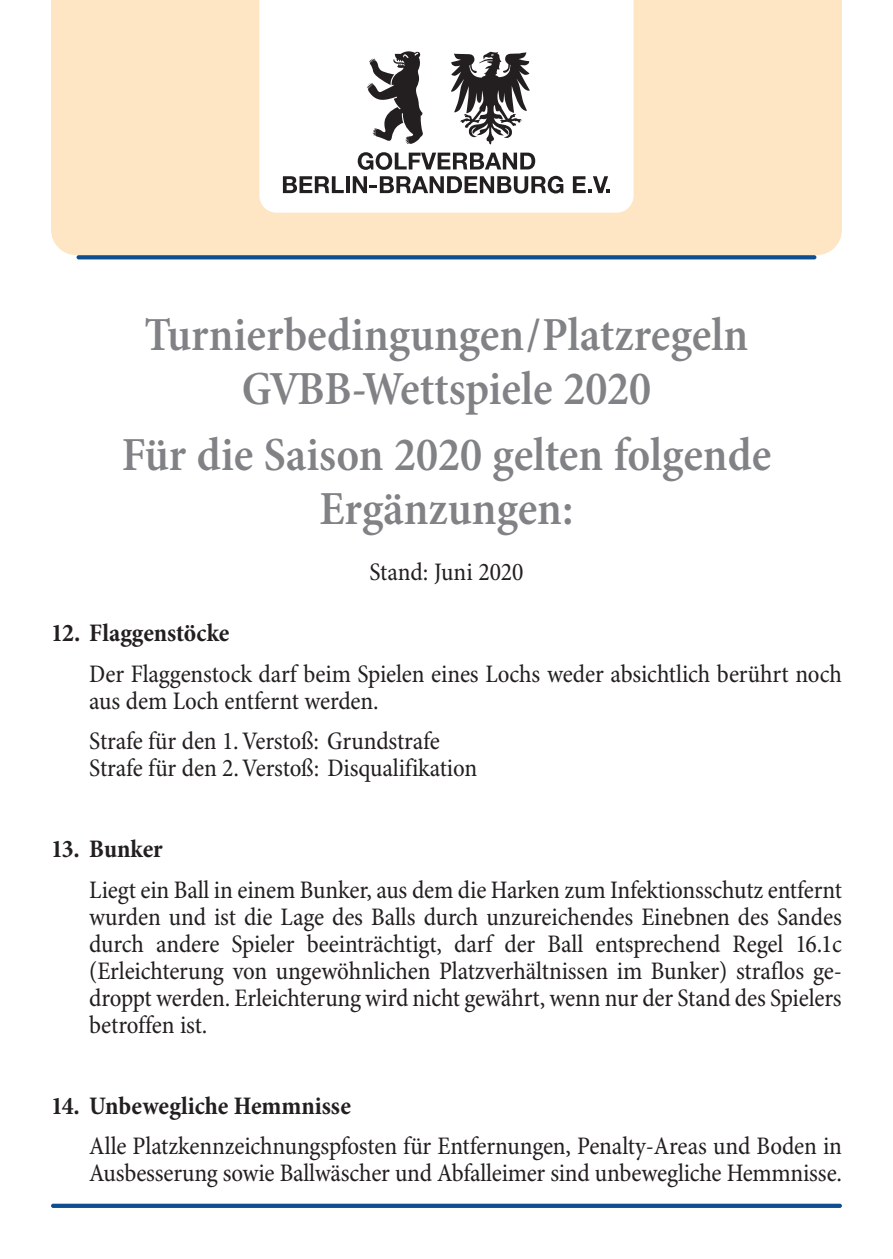
<style>
.page{position:relative;width:893px;height:1259px;background:#fff}
.page>*{position:absolute;margin:0;border:0;box-sizing:border-box;transform-origin:0 0}
.t1{font:600 condensed 48px/54px "Minion Pro";color:#808285;text-align:center}
.t2{font:condensed 25.5px/27px "Minion Pro";letter-spacing:-.005em;color:#231f20}
.t3{font:700 condensed 25.5px "Minion Pro";color:#231f20}
</style>
<div class="page">
<div style="left:51px;top:51px;width:791px;height:204px;background:#fee5c4"></div>
<div style="left:51px;top:0;width:791px;height:51px;background:#fee5c4"></div>
<svg style="left:259px;top:0;width:375px;height:213px"></svg>
<svg style="left:367px;top:51px;width:56px;height:93px"></svg>
<svg style="left:451px;top:52px;width:79px;height:92px"></svg>
<svg style="left:358px;top:152px;width:177px;height:18px"></svg>
<svg style="left:283px;top:176px;width:61px;height:17px"></svg>
<hr style="left:346px;top:176px;width:3px;height:17px;background:#231f20">
<svg style="left:353px;top:176px;width:210px;height:17px"></svg>
<svg style="left:573px;top:176px;width:37px;height:17px"></svg>
<svg style="left:77px;top:255px;width:739px;height:4px;background:#1a5595"></svg>
<div style="left:51px;top:1203px;width:791px;height:5px;background:#0f4d91;border-radius:2px"></div>
<h1 class="t1" style="left:144px;top:311px;width:605px">Turnierbedingungen/Platzregeln<br>GVBB-Wettspiele 2020</h1>
<h1 class="t1" style="left:122px;top:431px;width:651px">Für die Saison 2020 gelten folgende<br>Ergänzungen:</h1>
<p class="t2" style="left:369px;top:560px;width:156px">Stand: Juni 2020</p>
<p class="t3" style="left:51px;top:623px;width:180px">12. Flaggenstöcke</p>
<p class="t2" style="left:89px;top:662px;width:754px">Der Flaggenstock darf beim Spielen eines Lochs weder absichtlich berührt noch aus dem Loch entfernt werden.</p>
<p class="t2" style="left:89px;top:730px;width:389px">Strafe für den 1. Verstoß: Grundstrafe<br>Strafe für den 2. Verstoß: Disqualifikation</p>
<p class="t3" style="left:51px;top:839px;width:113px">13. Bunker</p>
<p class="t2" style="left:89px;top:878px;width:754px;text-align:justify">Liegt ein Ball in einem Bunker, aus dem die Harken zum Infektionsschutz entfernt wurden und ist die Lage des Balls durch unzureichendes Einebnen des Sandes durch andere Spieler beeinträchtigt, darf der Ball entsprechend Regel 16.1c (Erleichterung von ungewöhnlichen Platzverhältnissen im Bunker) straflos ge - droppt werden. Erleichterung wird nicht gewährt, wenn nur der Stand des Spielers betroffen ist.</p>
<p class="t3" style="left:51px;top:1096px;width:301px">14. Unbewegliche Hemmnisse</p>
<p class="t2" style="left:89px;top:1135px;width:754px">Alle Platzkennzeichnungspfosten für Entfernungen, Penalty-Areas und Boden in<br>Ausbesserung sowie Ballwäscher und Abfalleimer sind unbewegliche Hemmnisse.</p>
</div>
